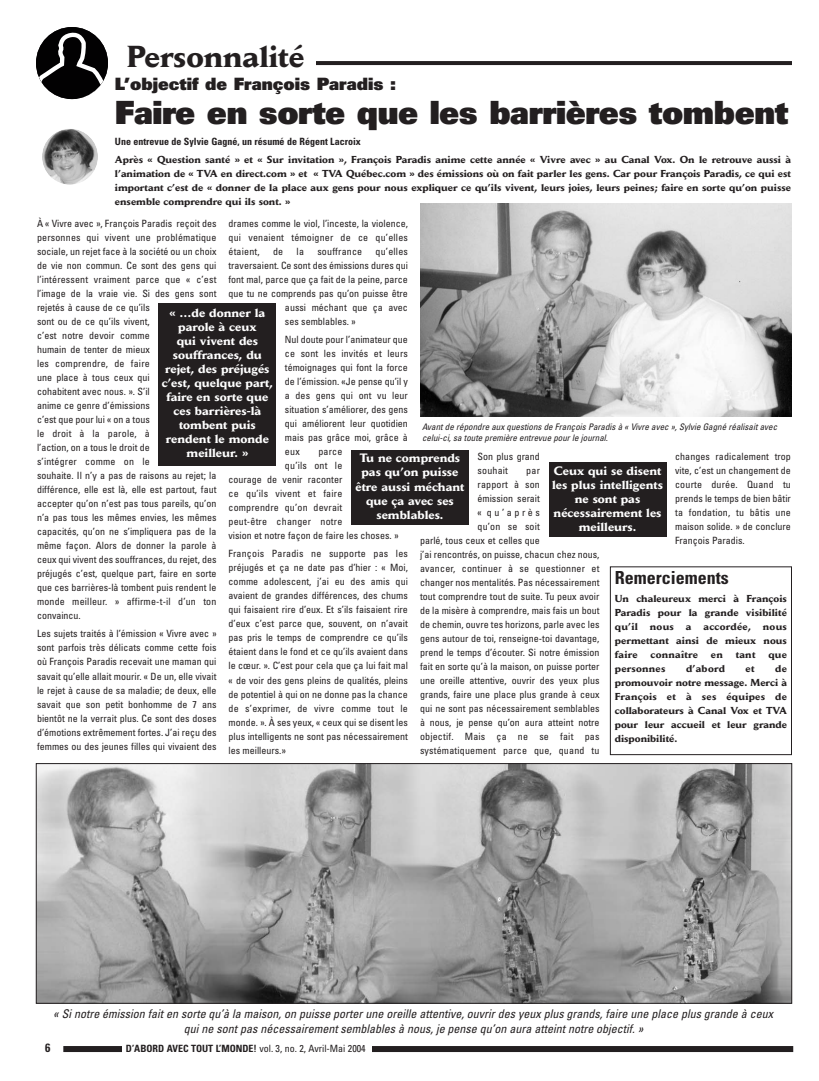
<style>
.page{position:relative;width:819px;height:1081px;background:#fff}
.page>*{position:absolute;margin:0;border:0;box-sizing:border-box;transform-origin:0 0}
.t1{font:900 32px "Univers";letter-spacing:-.015em;color:#231f20}
.t2{font:700 30px "Daily News";color:#231f20}
.t3{font:700 condensed 18px "Univers";color:#231f20}
.t4{font:900 17px "Univers";color:#231f20}
.t5{font:700 12px/14px "Daily News";color:#fff;text-align:center}
.t6{font:italic condensed 12px/14.4px "Univers";color:#231f20;text-align:center}
.t7{font:700 condensed 12px "Univers";color:#231f20}
.t8{font:condensed 10px/14px "Univers";color:#231f20;text-align:justify}
.t9{font:700 10px/14px "Daily News";color:#231f20;text-align:justify}
.t10{font:condensed 10px "Univers";letter-spacing:.02em;color:#231f20}
.t11{font:700 condensed 10px "Univers";color:#231f20}
.t12{font:700 10px "Daily News";letter-spacing:.025em;color:#231f20}
.t13{font:italic condensed 9px/10.8px "Univers";color:#231f20}
.s1{font-weight:700}
</style>
<div class="page">
<div style="left:63px;top:1045px;width:730px;height:6px;background:#231f20"></div>
<div style="left:123px;top:1036px;width:249px;height:26px;background:#fff"></div>
<hr style="left:141px;top:61px;width:651px;height:4px;background:#231f20">
<svg style="left:36px;top:27px;width:72px;height:72px"></svg>
<div style="left:126px;top:44px;width:190px;height:36px;background:#fff"></div>
<svg style="left:42px;top:129px;width:56px;height:56px"></svg>
<img style="left:421px;top:203px;width:370px;height:213px">
<div style="left:610px;top:566px;width:182px;height:188px;border:1px solid #231f20"></div>
<img style="left:38px;top:765px;width:752px;height:236px">
<div style="left:36px;top:763px;width:756px;height:240px;border:1px solid #231f20"></div>
<div style="left:159px;top:303px;width:117px;height:162px;background:#231f20"></div>
<div style="left:351px;top:450px;width:118px;height:74px;background:#231f20"></div>
<div style="left:549px;top:462px;width:117px;height:74px;background:#231f20"></div>
<h2 class="t2" style="left:127px;top:45px;width:179px">Personnalité</h2>
<h3 class="t4" style="left:115px;top:78px;width:283px">L’objectif de François Paradis :</h3>
<h1 class="t1" style="left:115px;top:101px;width:675px">Faire en sorte que les barrières tombent</h1>
<p class="t11" style="left:115px;top:138px;width:247px">Une entrevue de Sylvie Gagné, un résumé de Régent Lacroix</p>
<p class="t9" style="left:115px;top:154px;width:678px">Après « Question santé » et « Sur invitation », François Paradis anime cette année « Vivre avec » au Canal Vox. On le retrouve aussi à l’animation de « TVA en direct.com » et « TVA Québec.com » des émissions où on fait parler les gens. Car pour François Paradis, ce qui est important c’est de « donner de la place aux gens pour nous expliquer ce qu’ils vivent, leurs joies, leurs peines; faire en sorte qu’on puisse ensemble comprendre qui ils sont. »</p>
<p class="t8" style="left:37px;top:217px;width:181px;text-align:left">À « Vivre avec », François Paradis reçoit des personnes qui vivent une problématique sociale, un rejet face à la société ou un choix de vie non commun. Ce sont des gens qui l’intéressent vraiment parce que « c’est l’image de la vraie vie. Si des gens sont rejetés à cause de ce qu’ils<br>sont ou de ce qu’ils vivent,<br>c’est notre devoir comme<br>humain de tenter de mieux<br>les comprendre, de faire<br>une place à tous ceux qui<br>cohabitent avec nous. ». S’il<br>anime ce genre d’émissions<br>c’est que pour lui « on a tous<br>le droit à la parole, à<br>l’action, on a tous le droit de<br>s’intégrer comme on le<br>souhaite. Il n’y a pas de raisons au rejet; la différence, elle est là, elle est partout, faut accepter qu’on n’est pas tous pareils, qu’on n’a pas tous les mêmes envies, les mêmes capacités, qu’on ne s’impliquera pas de la même façon. Alors de donner la parole à ceux qui vivent des souffrances, du rejet, des préjugés c’est, quelque part, faire en sorte que ces barrières-là tombent puis rendent le monde meilleur. » affirme-t-il d’un ton convaincu.</p>
<p class="t8" style="left:37px;top:627px;width:181px">Les sujets traités à l’émission « Vivre avec » sont parfois très délicats comme cette fois où François Paradis recevait une maman qui savait qu’elle allait mourir. « De un, elle vivait le rejet à cause de sa maladie; de deux, elle savait que son petit bonhomme de 7 ans bientôt ne la verrait plus. Ce sont des doses d’émotions extrêmement fortes. J’ai reçu des femmes ou des jeunes filles qui vivaient des</p>
<p class="t8" style="left:228px;top:217px;width:181px">drames comme le viol, l’inceste, la violence, qui venaient témoigner de ce qu’elles étaient,</p>
<p class="t8" style="left:273px;top:245px;width:12px">de</p>
<p class="t8" style="left:297px;top:245px;width:9px">la</p>
<p class="t10" style="left:317px;top:248px;width:46px">souffrance</p>
<p class="t8" style="left:376px;top:245px;width:34px">qu’elles</p>
<p class="t8" style="left:228px;top:259px;width:181px">traversaient. Ce sont des émissions dures qui</p>
<p class="t8" style="left:228px;top:273px;width:181px">font mal, parce que ça fait de la peine, parce</p>
<p class="t8" style="left:228px;top:287px;width:181px">que tu ne comprends pas qu’on puisse être</p>
<p class="t8" style="left:285px;top:301px;width:124px">aussi méchant que ça avec</p>
<p class="t8" style="left:285px;top:315px;width:72px">ses semblables. »</p>
<p class="t8" style="left:285px;top:333px;width:124px">Nul doute pour l’animateur que ce sont les invités et leurs témoignages qui font la force de l’émission. «Je pense qu’il y a des gens qui ont vu leur situation s’améliorer, des gens qui améliorent leur quotidien mais pas grâce moi, grâce à eux</p>
<p class="t5" style="left:162px;top:307px;width:113px">« …de donner la parole à ceux<br>qui vivent des souffrances, du rejet, des préjugés c’est, quelque part, faire en sorte que ces barrières-là tombent puis rendent le monde meilleur. »</p>
<p class="t13" style="left:422px;top:422px;width:357px">Avant de répondre aux questions de François Paradis à « Vivre avec », Sylvie Gagné réalisait avec celui-ci, sa toute première entrevue pour le journal.</p>
<p class="t8" style="left:318px;top:445px;width:26px">parce</p>
<p class="t10" style="left:285px;top:462px;width:59px">qu’ils ont le</p>
<p class="t8" style="left:228px;top:473px;width:115px">courage de venir raconter</p>
<p class="t10" style="left:228px;top:490px;width:115px">ce qu’ils vivent et faire</p>
<p class="t10" style="left:228px;top:504px;width:115px">comprendre qu’on devrait</p>
<p class="t10" style="left:228px;top:518px;width:115px">peut-être changer notre</p>
<p class="t8" style="left:228px;top:529px;width:172px">vision et notre façon de faire les choses. »</p>
<p class="t8" style="left:228px;top:547px;width:181px">François Paradis ne supporte pas les préjugés et ça ne date pas d’hier : « Moi, comme adolescent, j’ai eu des amis qui avaient de grandes différences, des chums qui faisaient rire d’eux. Et s’ils faisaient rire d’eux c’est parce que, souvent, on n’avait pas pris le temps de comprendre ce qu’ils étaient dans le fond et ce qu’ils avaient dans le cœur. ». C’est pour cela que ça lui fait mal « de voir des gens pleins de qualités, pleins de potentiel à qui on ne donne pas la chance de s’exprimer, de vivre comme tout le monde. ». À ses yeux, « ceux qui se disent les plus intelligents ne sont pas nécessairement les meilleurs.»</p>
<p class="t8" style="left:478px;top:449px;width:64px">Son plus grand souhait</p>
<p class="t8" style="left:675px;top:449px;width:117px">changes radicalement trop vite, c’est un changement de courte durée. Quand tu prends le temps de bien bâtir ta fondation, tu bâtis une maison solide. » de conclure François Paradis.</p>
<p class="t5" style="left:355px;top:452px;width:110px">Tu ne comprends pas qu’on puisse être aussi méchant que ça avec ses semblables.</p>
<p class="t5" style="left:552px;top:464px;width:112px">Ceux qui se disent les plus intelligents ne sont pas nécessairement les meilleurs.</p>
<p class="t8" style="left:526px;top:463px;width:15px">par</p>
<p class="t10" style="left:478px;top:480px;width:64px">rapport à son</p>
<p class="t8" style="left:478px;top:491px;width:64px">émission serait</p>
<p class="t8" style="left:478px;top:505px;width:64px">« qu’après</p>
<p class="t10" style="left:478px;top:522px;width:64px">qu’on se soit</p>
<p class="t8" style="left:420px;top:533px;width:121px">parlé, tous ceux et celles que</p>
<p class="t8" style="left:420px;top:547px;width:181px">j’ai rencontrés, on puisse, chacun chez nous,</p>
<p class="t10" style="left:420px;top:564px;width:181px">avancer, continuer à se questionner et</p>
<p class="t8" style="left:420px;top:575px;width:181px">changer nos mentalités. Pas nécessairement</p>
<p class="t8" style="left:420px;top:589px;width:181px">tout comprendre tout de suite. Tu peux avoir</p>
<p class="t8" style="left:420px;top:603px;width:181px">de la misère à comprendre, mais fais un bout</p>
<p class="t8" style="left:420px;top:617px;width:181px">de chemin, ouvre tes horizons, parle avec les</p>
<p class="t8" style="left:420px;top:631px;width:181px">gens autour de toi, renseigne-toi davantage,</p>
<p class="t8" style="left:420px;top:645px;width:181px">prend le temps d’écouter. Si notre émission</p>
<p class="t8" style="left:420px;top:659px;width:181px">fait en sorte qu’à la maison, on puisse porter</p>
<p class="t8" style="left:420px;top:673px;width:181px">une oreille attentive, ouvrir des yeux plus</p>
<p class="t8" style="left:420px;top:687px;width:181px">grands, faire une place plus grande à ceux</p>
<p class="t8" style="left:420px;top:701px;width:181px">qui ne sont pas nécessairement semblables</p>
<p class="t8" style="left:420px;top:715px;width:181px">à nous, je pense qu’on aura atteint notre</p>
<p class="t10" style="left:420px;top:732px;width:181px">objectif. Mais ça ne se fait pas</p>
<p class="t10" style="left:420px;top:746px;width:181px">systématiquement parce que, quand tu</p>
<h3 class="t3" style="left:615px;top:571px;width:115px">Remerciements</h3>
<p class="t9" style="left:615px;top:592px;width:174px">Un chaleureux merci à François Paradis pour la grande visibilité qu’il nous a accordée, nous permettant ainsi de mieux nous faire</p>
<p class="t12" style="left:651px;top:651px;width:49px">connaître</p>
<p class="t9" style="left:711px;top:648px;width:13px">en</p>
<p class="t9" style="left:736px;top:648px;width:21px">tant</p>
<p class="t9" style="left:768px;top:648px;width:20px">que</p>
<p class="t12" style="left:615px;top:665px;width:52px">personnes</p>
<p class="t9" style="left:686px;top:662px;width:41px">d’abord</p>
<p class="t9" style="left:746px;top:662px;width:10px">et</p>
<p class="t9" style="left:615px;top:662px;width:174px;text-indent:160px">de promouvoir notre message. Merci à François et à ses équipes de collaborateurs à Canal Vox et TVA pour leur accueil et leur grande disponibilité.</p>
<p class="t6" style="left:53px;top:1007px;width:721px">« Si notre émission fait en sorte qu’à la maison, on puisse porter une oreille attentive, ouvrir des yeux plus grands, faire une place plus grande à ceux qui ne sont pas nécessairement semblables à nous, je pense qu’on aura atteint notre objectif. »</p>
<p class="t7" style="left:45px;top:1042px;width:7px">6</p>
<p class="t8" style="left:126px;top:1042px;width:241px"><span class="s1">D’ABORD AVEC TOUT L’MONDE!</span> vol. 3, no. 2, Avril-Mai 2004</p>
</div>
